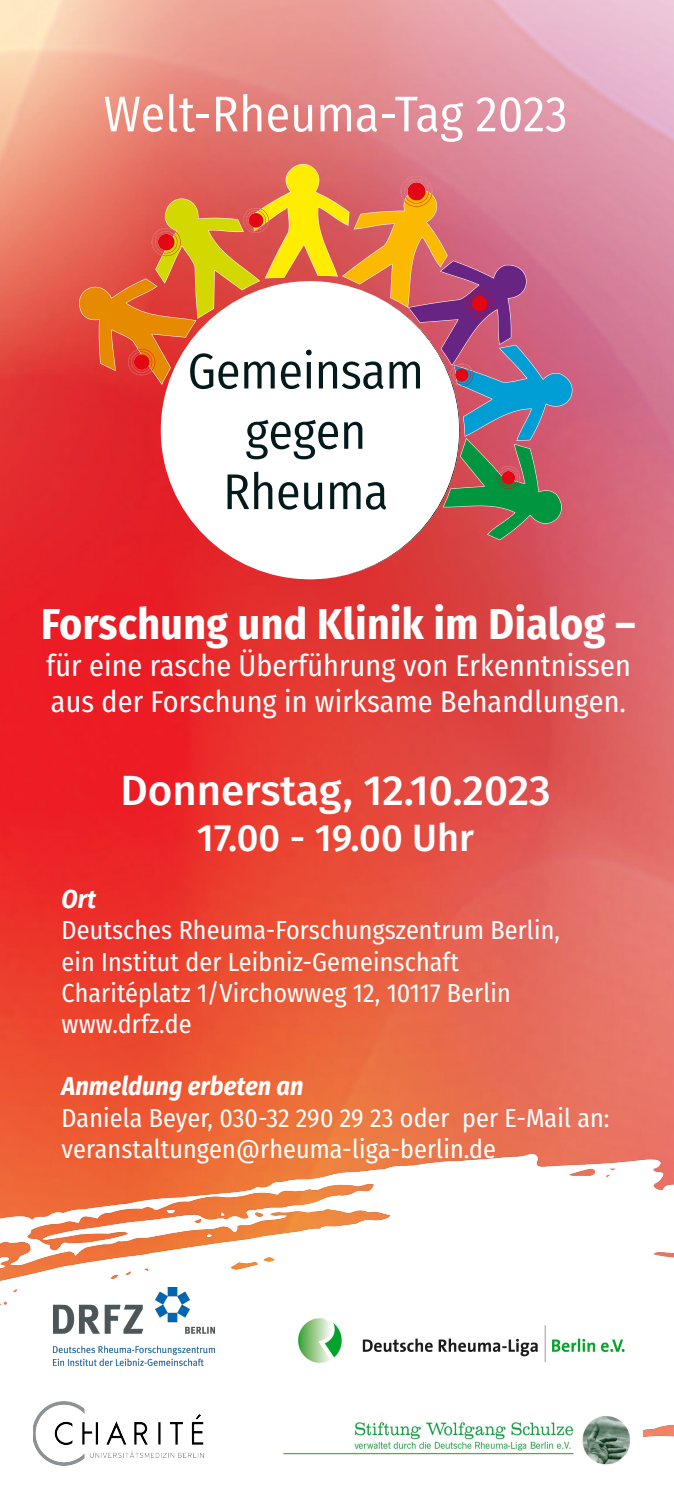
<style>
.page{position:relative;width:674px;height:1489px;background:#fff}
.page>*{position:absolute;margin:0;border:0;box-sizing:border-box;transform-origin:0 0}
.t1{font:50.25px/60.2px "Fira Sans Condensed";letter-spacing:-.01em;color:#021a1c;text-align:center}
.t2{font:50.25px "Fira Sans Condensed";color:#fff}
.t3{font:700 43.25px "Fira Sans Condensed";letter-spacing:.01em;color:#fff}
.t4{font:500 42.25px "Fira Sans";color:#fff}
.t5{font:500 38px "Fira Sans";color:#fff}
.t6{font:30px/36px "Fira Sans Condensed";letter-spacing:.005em;color:#fff}
.t7{font:26px/31.2px "Fira Sans Condensed";letter-spacing:.005em;color:#fff}
.t8{font:italic 700 26px "Fira Sans Condensed";color:#fff}
</style>
<div class="page">
<img style="left:0;top:0;width:673px;height:1154px">
<img style="left:63px;top:152px;width:530px;height:483px">
<div style="left:161px;top:281px;width:298px;height:298px;background:#fff;border-radius:50%"></div>
<img style="left:0;top:1154px;width:673px;height:312px">
<img style="left:54px;top:1287px;width:160px;height:78px">
<img style="left:34px;top:1401px;width:169px;height:63px">
<img style="left:254px;top:1401px;width:388px;height:65px">
<img style="left:294px;top:1315px;width:334px;height:50px">
<h1 class="t2" style="left:103px;top:76px;width:465px">Welt-Rheuma-Tag 2023</h1>
<h1 class="t1" style="left:187px;top:339px;width:238px">Gemeinsam gegen<br>Rheuma</h1>
<h2 class="t3" style="left:41px;top:588px;width:596px">Forschung und Klinik im Dialog –</h2>
<p class="t6" style="left:46px;top:646px;width:586px">für eine rasche Überführung von Erkenntnissen aus der Forschung in wirksame Behandlungen.</p>
<h3 class="t4" style="left:120px;top:756px;width:431px">Donnerstag, 12.10.2023</h3>
<h3 class="t5" style="left:197px;top:807px;width:278px">17.00 - 19.00 Uhr</h3>
<p class="t8" style="left:62px;top:877px;width:36px">Ort</p>
<p class="t7" style="left:62px;top:913px;width:499px">Deutsches Rheuma-Forschungszentrum Berlin, ein Institut der Leibniz-Gemeinschaft Charitéplatz 1/Virchowweg 12, 10117 Berlin www.drfz.de</p>
<p class="t8" style="left:62px;top:1064px;width:243px">Anmeldung erbeten an</p>
<p class="t7" style="left:62px;top:1101px;width:549px">Daniela Beyer, 030-32 290 29 23 oder per E-Mail an: veranstaltungen@rheuma-liga-berlin.de</p>
</div>
